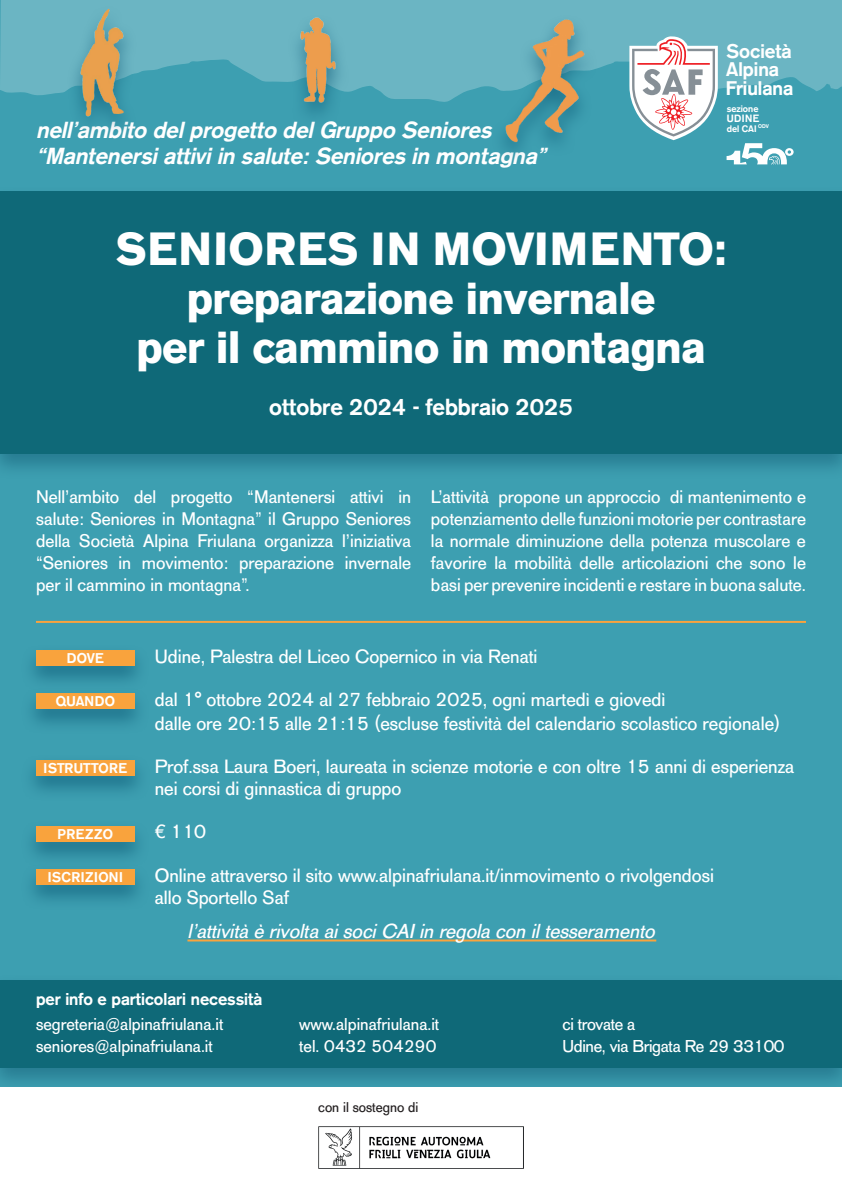
<style>
.page{position:relative;width:842px;height:1191px;background:#fff}
.page>*{position:absolute;margin:0;border:0;box-sizing:border-box;transform-origin:0 0}
.t1{font:700 46px "AG Old Face";letter-spacing:.01em;color:#fff}
.t2{font:700 45px/49px "AG Old Face";letter-spacing:-.01em;color:#fff;text-align:center}
.t3{font:italic 500 23px/26px "AG Old Face";color:#fff}
.t4{font:500 23px "AG Old Face";color:#fff}
.t5{font:italic 20px "AG Old Face";color:#fff}
.t6{font:500 19.5px/18.1px "AG Old Face";color:#fff}
.t7{font:19px/22.8px "AG Old Face";color:#fff}
.t8{font:18px/22px "AG Old Face";color:#fff;text-align:justify}
.t9{font:17px/22px "AG Old Face";color:#fff}
.t10{font:17px/22px "AG Old Face";letter-spacing:-.02em;color:#fff}
.t11{font:500 17px "AG Old Face";color:#fff}
.t12{font:500 14px "AG Old Face";letter-spacing:.02em;color:#fff}
.t13{font:14px "AG Old Face";color:#231f20}
.t14{font:500 10.5px "AG Old Face";letter-spacing:.05em;color:#fff}
.t15{font:500 9.4px "AG Old Face";color:#fff}
.s1{font-family:"Helvetica Neue"}
</style>
<div class="page">
<div style="left:0;top:0;width:842px;height:1190px;background:#3d9fb1"></div>
<hr style="left:187px;top:939px;width:469px;height:2px;background:#f9a33d">
<svg style="left:0;top:0;width:842px;height:102px;fill:#6bb5c3"></svg>
<div style="left:0;top:973px;width:842px;height:120px;background:#003f5b;opacity:.37"></div>
<div style="left:0;top:979px;width:842px;height:88px;background:#0f6978"></div>
<div style="left:0;top:185px;width:842px;height:295px;background:#003f5b;opacity:.37"></div>
<div style="left:0;top:191px;width:842px;height:263px;background:#0f6978"></div>
<div style="left:0;top:1087px;width:842px;height:104px;background:#fff"></div>
<img style="left:318px;top:1126px;width:206px;height:42px">
<svg style="left:629px;top:36px;width:89px;height:104px;background:#c5ccd1"></svg>
<svg style="left:726px;top:143px;width:68px;height:21px"></svg>
<hr style="left:36px;top:621px;width:770px;height:2px;background:#f9a33d">
<div style="left:20px;top:644px;width:130px;height:47px;background:#004968;opacity:.54"></div>
<div style="left:36px;top:650px;width:99px;height:15px;background:#f9a33d"></div>
<div style="left:20px;top:687px;width:130px;height:47px;background:#004968;opacity:.54"></div>
<div style="left:36px;top:693px;width:99px;height:15px;background:#f9a33d"></div>
<div style="left:20px;top:754px;width:130px;height:47px;background:#004968;opacity:.54"></div>
<div style="left:36px;top:760px;width:99px;height:15px;background:#f9a33d"></div>
<div style="left:20px;top:820px;width:130px;height:47px;background:#004968;opacity:.54"></div>
<div style="left:36px;top:826px;width:99px;height:16px;background:#f9a33d"></div>
<div style="left:20px;top:863px;width:130px;height:47px;background:#004968;opacity:.54"></div>
<div style="left:36px;top:869px;width:99px;height:15px;background:#f9a33d"></div>
<div style="left:66px;top:5px;width:72px;height:135px;background:#004968;opacity:.54"></div>
<img style="left:54px;top:8px;width:83px;height:125px">
<div style="left:286px;top:13px;width:65px;height:114px;background:#004968;opacity:.54"></div>
<img style="left:287px;top:16px;width:63px;height:88px">
<div style="left:490px;top:14px;width:108px;height:152px;background:#004968;opacity:.54"></div>
<img style="left:483px;top:15px;width:105px;height:145px">
<p class="t3" style="left:36px;top:117px;width:517px">nell’ambito delprogetto delGruppo Seniores “Mantenersiattiviin salute:Seniores in montagna”</p>
<p class="t6" style="left:726px;top:42px;width:69px">Società<br>Alpina<br>Friulana</p>
<p class="t15" style="left:727px;top:103px;width:33px">sezione</p>
<p class="t14" style="left:727px;top:112px;width:34px">UDINE</p>
<p class="t15" style="left:727px;top:123px;width:44px">del CAI <sup>ODV</sup></p>
<h1 class="t1" style="left:116px;top:221px;width:611px">SENIORES IN MOVIMENTO:</h1>
<h2 class="t2" style="left:137px;top:274px;width:571px">preparazione invernale<br>per il cammino in montagna</h2>
<p class="t4" style="left:269px;top:393px;width:305px">ottobre 2024 - febbraio 2025</p>
<p class="t8" style="left:36px;top:485px;width:377px">Nell’ambito del progetto “Mantenersi attivi in salute: Seniores in Montagna” il Gruppo Seniores della Società Alpina Friulana organizza l’iniziativa “Seniores in movimento: preparazione invernale per il cammino in montagna”.</p>
<p class="t8" style="left:431px;top:485px;width:377px">L’attività propone un approccio di mantenimento e potenziamento delle funzioni motorie per contrastare la normale diminuzione della potenza muscolare e favorire la mobilità delle articolazioni che sono le basi per prevenire incidenti e restare in buona salute.</p>
<p class="t12" style="left:67px;top:649px;width:39px">DOVE</p>
<p class="t12" style="left:56px;top:692px;width:61px">QUANDO</p>
<p class="t12" style="left:44px;top:759px;width:85px">ISTRUTTORE</p>
<p class="t12" style="left:58px;top:826px;width:57px">PREZZO</p>
<p class="t12" style="left:48px;top:868px;width:76px">ISCRIZIONI</p>
<p class="t7" style="left:155px;top:645px;width:384px">Udine, Palestra del Liceo Copernico in via Renati</p>
<p class="t7" style="left:155px;top:687px;width:627px;line-height:24px">dal 1° ottobre 2024 al 27 febbraio 2025, ogni martedì e giovedì<br>dalle ore 20:15 alle 21:15 (escluse festività del calendario scolastico regionale)</p>
<p class="t7" style="left:155px;top:755px;width:641px">Prof.ssa Laura Boeri, laureata in scienze motorie e con oltre 15 anni di esperienza nei corsi di ginnastica di gruppo</p>
<p class="t7" style="left:155px;top:821px;width:53px"><span class="s1">€</span> 110</p>
<p class="t7" style="left:155px;top:864px;width:561px">Online attraverso il sito www.alpinafriulana.it/inmovimento o rivolgendosi allo Sportello Saf</p>
<p class="t5" style="left:188px;top:919px;width:473px">l’attività è rivolta aisociCAIin regola con iltesseramento</p>
<p class="t11" style="left:36px;top:989px;width:228px">per info e particolari necessità</p>
<p class="t9" style="left:36px;top:1013px;width:189px">segreteria@alpinafriulana.it seniores@alpinafriulana.it</p>
<p class="t9" style="left:299px;top:1013px;width:141px">www.alpinafriulana.it tel. 0432 504290</p>
<p class="t10" style="left:562px;top:1013px;width:224px">ci trovate a<br>Udine, via Brigata Re 29 33100</p>
<p class="t13" style="left:318px;top:1098px;width:102px">con il sostegno di</p>
</div>
